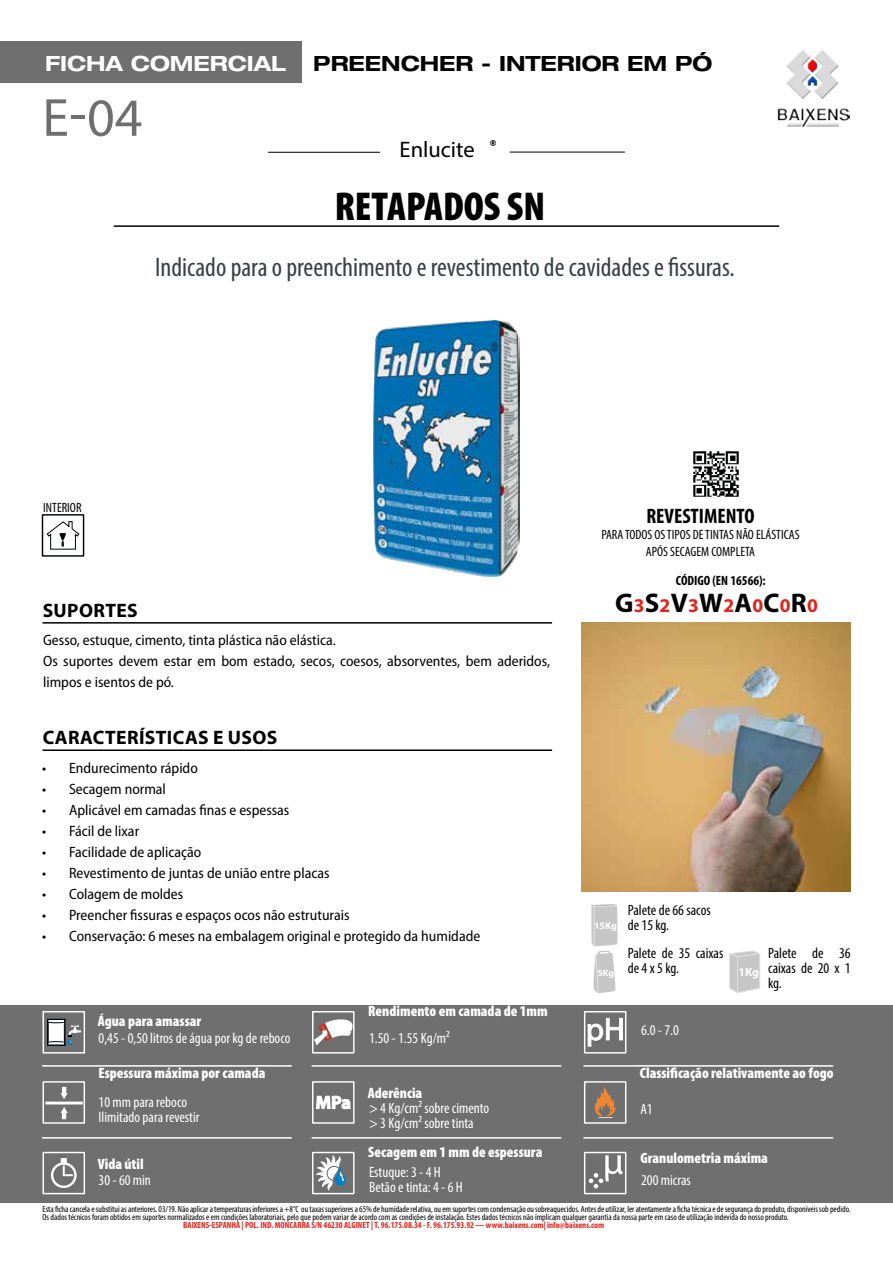
<style>
.page{position:relative;width:893px;height:1263px;background:#fff}
.page>*{position:absolute;margin:0;border:0;box-sizing:border-box;transform-origin:0 0}
.t1{font:54px "Myriad Pro";color:#706f6f}
.t2{font:900 condensed 40.5px "Myriad Pro";color:#000}
.t3{font:condensed 27px "Myriad Pro";color:#384044}
.t4{font:700 27px "Myriad Pro";color:#000}
.t5{font:22.5px "Myriad Pro";color:#000}
.t6{font:700 expanded 21px "Helvetica Neue";color:#000}
.t7{font:700 expanded 21px "Helvetica Neue";color:#fff}
.t8{font:700 condensed 21px "Myriad Pro";color:#000}
.t9{font:700 19.5px "Myriad Pro";letter-spacing:.02em;color:#000}
.t10{font:semi-condensed 15px/21px "Myriad Pro";color:#000}
.t11{font:condensed 15px/15px "Myriad Pro";color:#fff}
.t12{font:900 condensed 15px "Myriad Pro";color:#fff}
.t13{font:condensed 15px/15px "Myriad Pro";color:#000}
.t14{font:condensed 13.5px/16.5px "Myriad Pro";color:#000;text-align:center}
.t15{font:700 condensed 13.5px "Myriad Pro";color:#000}
.t16{font:700 11.85px "Myriad Pro";color:#fff}
.t17{font:700 9.9px "Myriad Pro";color:#fff}
.t18{font:700 9.3px "Myriad Pro";color:#fff}
.t19{font:condensed 9px/7.5px "Myriad Pro";color:#000}
.t20{font:700 condensed 9px "Myriad Pro";color:#e1251b}
.t21{font:900 8.1px "Futura BT";color:#000}
.s1{font-size:19.5px;color:#e1251b}
</style>
<div class="page">
<div style="left:1px;top:42px;width:301px;height:41px;background:#706f6f"></div>
<div style="left:1px;top:1005px;width:892px;height:197px;background:#706f6f"></div>
<hr style="left:114px;top:225px;width:665px;height:2px;background:#000">
<div style="left:42px;top:514px;width:42px;height:43px;border:1px solid #01040a"></div>
<svg style="left:46px;top:521px;width:34px;height:29px"></svg>
<hr style="left:510px;top:152px;width:115px;height:1px;background:#000">
<hr style="left:268px;top:152px;width:112px;height:1px;background:#000">
<div style="left:312px;top:1011px;width:43px;height:42px;border:1px solid #fff"></div>
<svg style="left:314px;top:1019px;width:39px;height:26px"></svg>
<div style="left:312px;top:1081px;width:43px;height:43px;border:1px solid #fff"></div>
<svg style="left:316px;top:1095px;width:35px;height:15px"></svg>
<div style="left:312px;top:1152px;width:43px;height:42px;border:1px solid #fff"></div>
<svg style="left:316px;top:1153px;width:30px;height:40px"></svg>
<hr style="left:312px;top:1137px;width:249px;height:1px;background:#fff">
<div style="left:584px;top:1011px;width:42px;height:42px;border:1px solid #fff"></div>
<svg style="left:587px;top:1018px;width:36px;height:34px"></svg>
<div style="left:584px;top:1081px;width:42px;height:43px;border:1px solid #fff"></div>
<svg style="left:594px;top:1087px;width:22px;height:31px"></svg>
<div style="left:584px;top:1152px;width:42px;height:42px;border:1px solid #fff"></div>
<svg style="left:589px;top:1155px;width:34px;height:33px"></svg>
<hr style="left:584px;top:1137px;width:249px;height:1px;background:#fff">
<div style="left:43px;top:1011px;width:42px;height:42px;border:1px solid #fff"></div>
<svg style="left:47px;top:1019px;width:34px;height:26px"></svg>
<div style="left:43px;top:1081px;width:42px;height:43px;border:1px solid #fff"></div>
<div style="left:45px;top:1101px;width:38px;height:3px;border:1px solid #fff"></div>
<svg style="left:61px;top:1087px;width:7px;height:12px"></svg>
<svg style="left:61px;top:1107px;width:7px;height:12px"></svg>
<div style="left:43px;top:1152px;width:42px;height:42px;border:1px solid #fff"></div>
<svg style="left:51px;top:1158px;width:26px;height:30px"></svg>
<hr style="left:43px;top:1137px;width:248px;height:1px;background:#fff">
<hr style="left:312px;top:1065px;width:249px;height:2px;background:#fff">
<hr style="left:584px;top:1065px;width:249px;height:2px;background:#fff">
<hr style="left:43px;top:1065px;width:248px;height:2px;background:#fff">
<hr style="left:43px;top:622px;width:509px;height:2px;background:#000">
<hr style="left:43px;top:749px;width:509px;height:2px;background:#000">
<img style="left:581px;top:623px;width:270px;height:268px">
<img style="left:373px;top:320px;width:146px;height:257px">
<img style="left:777px;top:50px;width:73px;height:77px">
<svg style="left:729px;top:950px;width:31px;height:43px"></svg>
<svg style="left:591px;top:904px;width:27px;height:89px"></svg>
<img style="left:693px;top:451px;width:46px;height:46px">
<h3 class="t7" style="left:45px;top:50px;width:243px">FICHA COMERCIAL</h3>
<h1 class="t1" style="left:42px;top:84px;width:102px">E-04</h1>
<h3 class="t6" style="left:313px;top:50px;width:401px">PREENCHER - INTERIOR EM PÓ</h3>
<h3 class="t5" style="left:400px;top:135px;width:77px">Enlucite</h3>
<p class="t21" style="left:490px;top:138px;width:8px">®</p>
<h2 class="t2" style="left:335px;top:184px;width:212px">RETAPADOS SN</h2>
<h3 class="t3" style="left:155px;top:251px;width:581px">Indicado para o preenchimento e revestimento de cavidades e fissuras.</h3>
<h3 class="t14" style="left:43px;top:499px;width:40px">INTERIOR</h3>
<h3 class="t9" style="left:43px;top:598px;width:97px">SUPORTES</h3>
<h3 class="t8" style="left:646px;top:503px;width:110px">REVESTIMENTO</h3>
<h3 class="t14" style="left:601px;top:526px;width:200px">PARA TODOS OS TIPOS DE TINTAS NÃO ELÁSTICAS<br>APÓS SECAGEM COMPLETA</h3>
<h3 class="t15" style="left:676px;top:572px;width:91px">CÓDIGO (EN 16566):</h3>
<h3 class="t4" style="left:615px;top:585px;width:204px">G<span class="s1">3</span>S<span class="s1">2</span>V<span class="s1">3</span>W<span class="s1">2</span>A<span class="s1">0</span>C<span class="s1">0</span>R<span class="s1">0</span></h3>
<h3 class="t10" style="left:43px;top:630px;width:508px">Gesso, estuque, cimento, tinta plástica não elástica.<br>Os suportes devem estar em bom estado, secos, coesos, absorventes, bem aderidos, limpos e isentos de pó.</h3>
<h3 class="t9" style="left:43px;top:725px;width:236px">CARACTERÍSTICAS E USOS</h3>
<h3 class="t10" style="left:42px;top:758px;width:157px">• Endurecimento rápido</h3>
<h3 class="t10" style="left:42px;top:779px;width:125px">• Secagem normal</h3>
<h3 class="t10" style="left:42px;top:800px;width:249px">• Aplicável em camadas finas e espessas</h3>
<h3 class="t10" style="left:42px;top:821px;width:99px">• Fácil de lixar</h3>
<h3 class="t10" style="left:42px;top:842px;width:161px">• Facilidade de aplicação</h3>
<h3 class="t10" style="left:42px;top:863px;width:289px">• Revestimento de juntas de união entre placas</h3>
<h3 class="t10" style="left:42px;top:884px;width:143px">• Colagem de moldes</h3>
<h3 class="t10" style="left:42px;top:905px;width:309px">• Preencher fissuras e espaços ocos não estruturais</h3>
<h3 class="t10" style="left:42px;top:926px;width:440px">• Conservação: 6 meses na embalagem original e protegido da humidade</h3>
<h3 class="t12" style="left:98px;top:1013px;width:105px">Água para amassar</h3>
<h3 class="t11" style="left:99px;top:1030px;width:194px">0,45 - 0,50 litros de água por kg de reboco</h3>
<h3 class="t12" style="left:99px;top:1064px;width:168px">Espessura máxima por camada</h3>
<h3 class="t11" style="left:99px;top:1094px;width:102px">10 mm para reboco<br>Ilimitado para revestir</h3>
<h3 class="t12" style="left:98px;top:1155px;width:48px">Vida útil</h3>
<h3 class="t11" style="left:99px;top:1172px;width:54px">30 - 60 min</h3>
<h3 class="t12" style="left:368px;top:1002px;width:181px">Rendimento em camada de 1mm</h3>
<h3 class="t11" style="left:369px;top:1030px;width:82px">1.50 - 1.55 Kg/m²</h3>
<h3 class="t12" style="left:368px;top:1085px;width:56px">Aderência</h3>
<h3 class="t11" style="left:369px;top:1100px;width:122px">&gt; 4 Kg/cm2 sobre cimento &gt; 3 Kg/cm2 sobre tinta</h3>
<h3 class="t11" style="left:369px;top:1164px;width:95px">Estuque: 3 - 4 H<br>Betão e tinta: 4 - 6 H</h3>
<h3 class="t12" style="left:368px;top:1144px;width:176px">Secagem em 1 mm de espessura</h3>
<p class="t17" style="left:594px;top:919px;width:24px">15Kg</p>
<p class="t18" style="left:598px;top:966px;width:18px">5Kg</p>
<h3 class="t13" style="left:628px;top:902px;width:84px">Palete de 66 sacos de 15 kg.</h3>
<h3 class="t13" style="left:628px;top:945px;width:97px">Palete de 35 caixas de 4 x 5 kg.</h3>
<h3 class="t16" style="left:738px;top:964px;width:22px">1Kg</h3>
<h3 class="t13" style="left:768px;top:945px;width:84px;text-align:justify">Palete de 36 caixas de 20 x 1 kg.</h3>
<h3 class="t11" style="left:641px;top:1022px;width:39px">6.0 - 7.0</h3>
<h3 class="t12" style="left:640px;top:1064px;width:195px">Classificação relativamente ao fogo</h3>
<h3 class="t11" style="left:640px;top:1101px;width:14px">A1</h3>
<h3 class="t12" style="left:640px;top:1150px;width:129px">Granulometria máxima</h3>
<h3 class="t11" style="left:641px;top:1172px;width:51px">200 micras</h3>
<p class="t19" style="left:43px;top:1205px;width:810px">Esta ficha cancela e substitui as anteriores. 03/19. Não aplicar a temperaturas inferiores a +8°C ou taxas superiores a 65% de humidade relativa, ou em suportes com condensação ou sobreaquecidos. Antes de utilizar, ler atentamente a ficha técnica e de segurança do produto, disponíveis sob pedido.<br>Os dados técnicos foram obtidos em suportes normalizados e em condições laboratoriais, pelo que podem variar de acordo com as condições de instalação. Estes dados técnicos não implicam qualquer garantia da nossa parte em caso de utilização indevida do nosso produto.</p>
<p class="t20" style="left:183px;top:1219px;width:422px">BAIXENS-ESPANHA | POL. IND. MONCARRA S/N 46230 ALGINET | T. 96.175.08.34 - F. 96.175.93.92 — www.baixens.com| info@baixens.com</p>
</div>
